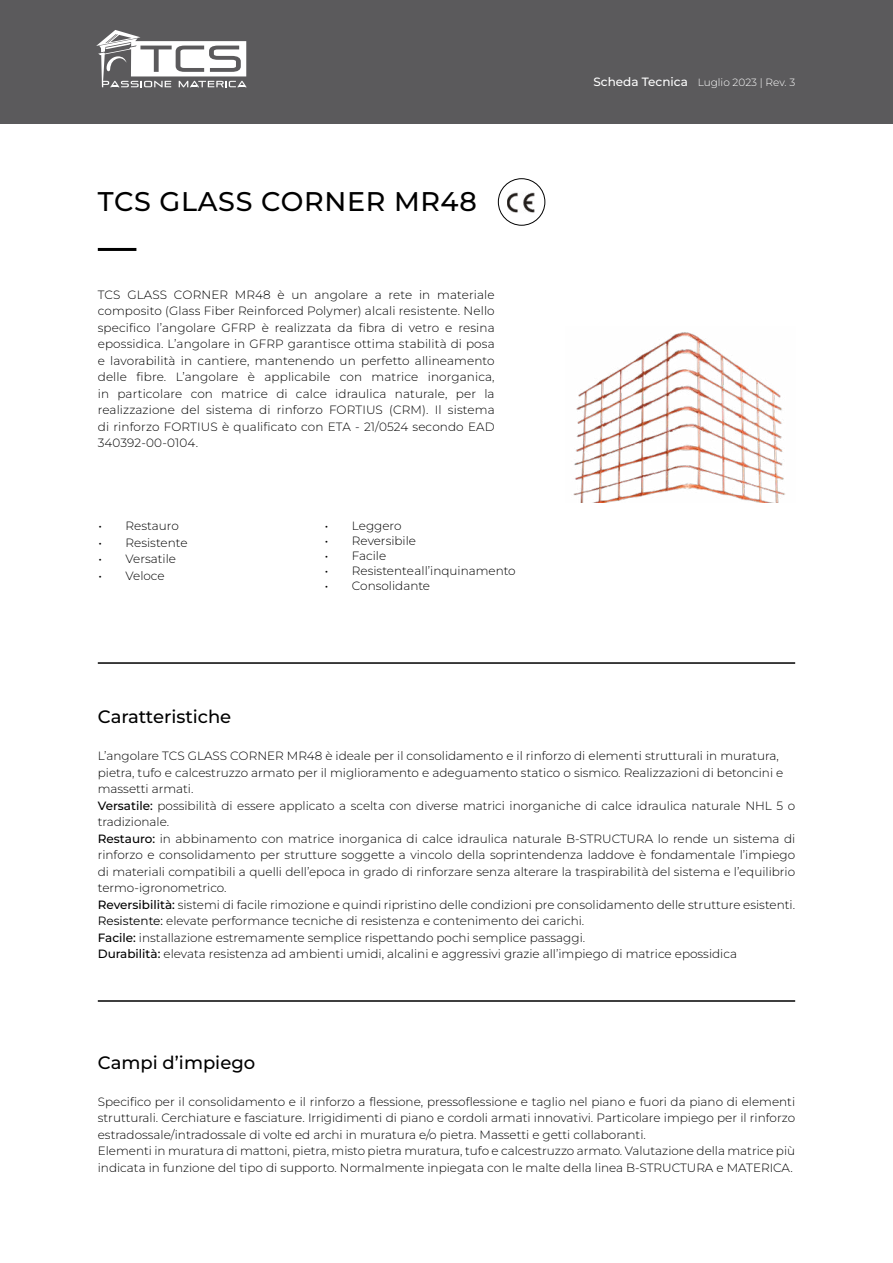
<style>
.page{position:relative;width:893px;height:1263px;background:#fff}
.page>*{position:absolute;margin:0;border:0;box-sizing:border-box;transform-origin:0 0}
.t1{font:100 27px "Montserrat";letter-spacing:.025em;color:#000}
.t2{font:100 18px "Montserrat";color:#000}
.t3{font:300 12px/16.5px "Montserrat";color:#000}
.t4{font:300 10.5px "Montserrat";color:#fff}
.s1{font-weight:100}
.s2{font-weight:100;font-size:12px}
</style>
<div class="page">
<div style="left:0;top:0;width:893px;height:123px;background:#5b5a5c"></div>
<img style="left:573px;top:332px;width:212px;height:171px">
<hr style="left:98px;top:248px;width:38px;height:3px;background:#000">
<hr style="left:98px;top:662px;width:697px;height:2px;background:#000">
<hr style="left:98px;top:1000px;width:697px;height:2px;background:#000">
<svg style="left:96px;top:30px;width:151px;height:57px"></svg>
<div style="left:498px;top:178px;width:47px;height:47px;border:1px solid #000;border-radius:50%"></div>
<img style="left:507px;top:192px;width:27px;height:21px">
<h1 class="t1" style="left:98px;top:184px;width:380px">TCS GLASS CORNER MR48</h1>
<p class="t3" style="left:98px;top:286px;width:398px;text-align:justify">TCS GLASS CORNER MR48 è un angolare a rete in materiale composito (Glass Fiber Reinforced Polymer) alcali resistente. Nello specifico l’angolare GFRP è realizzata da fibra di vetro e resina epossidica. L’angolare in GFRP garantisce ottima stabilità di posa e lavorabilità in cantiere, mantenendo un perfetto allineamento delle fibre. L’angolare è applicabile con matrice inorganica, in particolare con matrice di calce idraulica naturale, per la realizzazione del sistema di rinforzo FORTIUS (CRM). Il sistema di rinforzo FORTIUS è qualificato con ETA - 21/0524 secondo EAD 340392-00-0104.</p>
<p class="t3" style="left:99px;top:517px;width:82px"><span class="s1">•</span> Restauro</p>
<p class="t3" style="left:99px;top:534px;width:90px"><span class="s1">•</span> Resistente</p>
<p class="t3" style="left:99px;top:550px;width:79px"><span class="s1">•</span> Versatile</p>
<p class="t3" style="left:99px;top:567px;width:68px"><span class="s1">•</span> Veloce</p>
<h2 class="t2" style="left:98px;top:705px;width:135px">Caratteristiche</h2>
<p class="t3" style="left:325px;top:517px;width:78px"><span class="s1">•</span> Leggero</p>
<p class="t3" style="left:325px;top:532px;width:93px"><span class="s1">•</span> Reversibile</p>
<p class="t3" style="left:325px;top:547px;width:63px"><span class="s1">•</span> Facile</p>
<p class="t3" style="left:325px;top:562px;width:192px"><span class="s1">•</span> Resistente all’inquinamento</p>
<p class="t3" style="left:325px;top:577px;width:107px"><span class="s1">•</span> Consolidante</p>
<p class="t4" style="left:593px;top:75px;width:203px"><span class="s2">Scheda Tecnica</span> Luglio 2023 | Rev. 3</p>
<p class="t3" style="left:98px;top:747px;width:699px">L’angolare TCS GLASS CORNER MR48 è ideale per il consolidamento e il rinforzo di elementi strutturali in muratura, pietra, tufo e calcestruzzo armato per il miglioramento e adeguamento statico o sismico. Realizzazioni di betoncini e massetti armati.<br><span class="s1">Versatile:</span> possibilità di essere applicato a scelta con diverse matrici inorganiche di calce idraulica naturale NHL 5 o tradizionale.<br><span class="s1">Restauro:</span> in abbinamento con matrice inorganica di calce idraulica naturale B-STRUCTURA lo rende un sistema di rinforzo e consolidamento per strutture soggette a vincolo della soprintendenza laddove è fondamentale l’impiego di materiali compatibili a quelli dell’epoca in grado di rinforzare senza alterare la traspirabilità del sistema e l’equilibrio termo-igronometrico.<br><span class="s1">Reversibilità:</span> sistemi di facile rimozione e quindi ripristino delle condizioni pre consolidamento delle strutture esistenti.<br><span class="s1">Resistente:</span> elevate performance tecniche di resistenza e contenimento dei carichi.<br><span class="s1">Facile:</span> installazione estremamente semplice rispettando pochi semplice passaggi.<br><span class="s1">Durabilità:</span> elevata resistenza ad ambienti umidi, alcalini e aggressivi grazie all’impiego di matrice epossidica</p>
<h2 class="t2" style="left:98px;top:1050px;width:159px">Campi d’impiego</h2>
<p class="t3" style="left:98px;top:1093px;width:699px">Specifico per il consolidamento e il rinforzo a flessione, pressoflessione e taglio nel piano e fuori da piano di elementi strutturali. Cerchiature e fasciature. Irrigidimenti di piano e cordoli armati innovativi. Particolare impiego per il rinforzo estradossale/intradossale di volte ed archi in muratura e/o pietra. Massetti e getti collaboranti.<br>Elementi in muratura di mattoni, pietra, misto pietra muratura, tufo e calcestruzzo armato. Valutazione della matrice più indicata in funzione del tipo di supporto. Normalmente inpiegata con le malte della linea B-STRUCTURA e MATERICA.</p>
</div>
